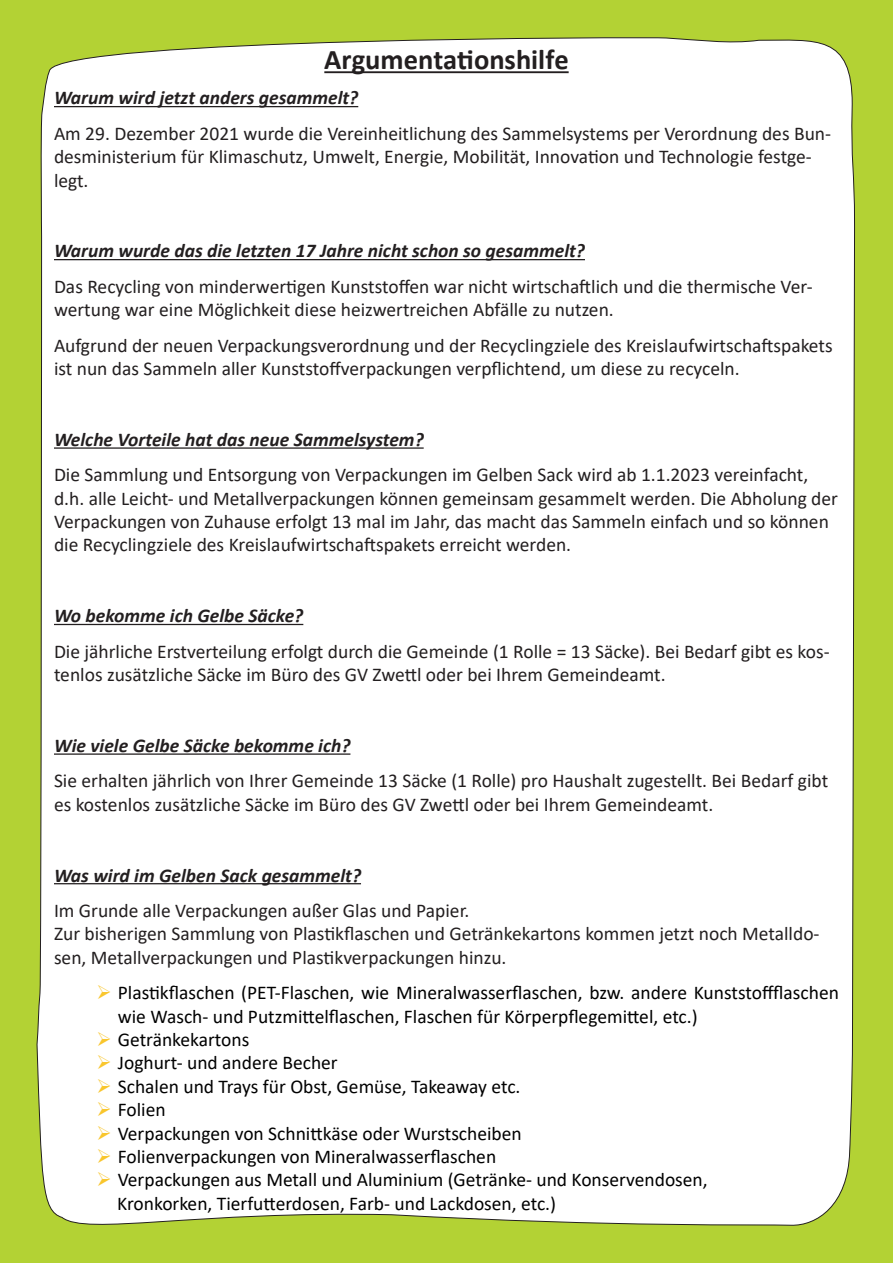
<style>
.page{position:relative;width:893px;height:1263px;background:#b3d234}
.page>*{position:absolute;margin:0;border:0;box-sizing:border-box;transform-origin:0 0}
.t1{font:700 28.5px "Calibri";color:#231f20}
.t2{font:19.5px/23.4px "Calibri";color:#231f20}
.Aufzählung{font:19.5px/23.4px "Calibri";color:#000}
.t3{font:italic 700 19.5px "Calibri";color:#231f20}
.s1{color:#f9c62d}
</style>
<div class="page">
<div style="left:37px;top:37px;width:818px;height:1189px;background:#fff"></div>
<hr style="left:324px;top:71px;width:245px;height:2px;background:#231f20">
<hr style="left:54px;top:106px;width:304px;height:1px;background:#231f20">
<hr style="left:54px;top:259px;width:531px;height:1px;background:#231f20">
<hr style="left:54px;top:447px;width:370px;height:2px;background:#231f20">
<hr style="left:54px;top:624px;width:249px;height:1px;background:#231f20">
<hr style="left:54px;top:753px;width:296px;height:2px;background:#231f20">
<hr style="left:54px;top:883px;width:307px;height:1px;background:#231f20">
<svg style="left:112px;top:999px;width:20px;height:1px"></svg>
<svg style="left:112px;top:1046px;width:20px;height:1px"></svg>
<svg style="left:112px;top:1069px;width:20px;height:1px"></svg>
<svg style="left:112px;top:1093px;width:20px;height:1px"></svg>
<svg style="left:112px;top:1116px;width:20px;height:1px"></svg>
<svg style="left:112px;top:1139px;width:20px;height:1px"></svg>
<svg style="left:112px;top:1163px;width:20px;height:1px"></svg>
<svg style="left:112px;top:1186px;width:20px;height:1px"></svg>
<p class="t1" style="left:324px;top:39px;width:246px">Argumentationshilfe</p>
<p class="t3" style="left:54px;top:84px;width:306px">Warum wird jetzt anders gesammelt?</p>
<p class="t2" style="left:54px;top:121px;width:779px">Am 29. Dezember 2021 wurde die Vereinheitlichung des Sammelsystems per Verordnung des Bun&shy;desministerium für Klimaschutz, Umwelt, Energie, Mobilität, Innovation und Technologie festge&shy;legt.</p>
<p class="t3" style="left:54px;top:237px;width:532px">Warum wurde das die letzten 17 Jahre nicht schon so gesammelt?</p>
<p class="t2" style="left:54px;top:274px;width:760px">Das Recycling von minderwertigen Kunststoffen war nicht wirtschaftlich und die thermische Ver&shy;wertung war eine Möglichkeit diese heizwertreichen Abfälle zu nutzen.</p>
<p class="t2" style="left:54px;top:333px;width:780px">Aufgrund der neuen Verpackungsverordnung und der Recyclingziele des Kreislaufwirtschaftspakets ist nun das Sammeln aller Kunststoffverpackungen verpflichtend, um diese zu recyceln.</p>
<p class="t3" style="left:54px;top:426px;width:371px">Welche Vorteile hat das neue Sammelsystem?</p>
<p class="t2" style="left:54px;top:463px;width:785px">Die Sammlung und Entsorgung von Verpackungen im Gelben Sack wird ab 1.1.2023 vereinfacht, d.h. alle Leicht- und Metallverpackungen können gemeinsam gesammelt werden. Die Abholung der Verpackungen von Zuhause erfolgt 13 mal im Jahr, das macht das Sammeln einfach und so können die Recyclingziele des Kreislaufwirtschaftspakets erreicht werden.</p>
<p class="t3" style="left:54px;top:602px;width:251px">Wo bekomme ich Gelbe Säcke?</p>
<p class="t2" style="left:54px;top:639px;width:777px">Die jährliche Erstverteilung erfolgt durch die Gemeinde (1 Rolle = 13 Säcke). Bei Bedarf gibt es kos&shy;tenlos zusätzliche Säcke im Büro des GV Zwettl oder bei Ihrem Gemeindeamt.</p>
<p class="t3" style="left:54px;top:732px;width:298px">Wie viele Gelbe Säcke bekomme ich?</p>
<p class="t2" style="left:54px;top:769px;width:776px">Sie erhalten jährlich von Ihrer Gemeinde 13 Säcke (1 Rolle) pro Haushalt zugestellt. Bei Bedarf gibt es kostenlos zusätzliche Säcke im Büro des GV Zwettl oder bei Ihrem Gemeindeamt.</p>
<p class="t3" style="left:54px;top:861px;width:309px">Was wird im Gelben Sack gesammelt?</p>
<p class="t2" style="left:54px;top:898px;width:767px">Im Grunde alle Verpackungen außer Glas und Papier.<br>Zur bisherigen Sammlung von Plastikflaschen und Getränkekartons kommen jetzt noch Metalldo&shy;sen, Metallverpackungen und Plastikverpackungen hinzu.</p>
<p class="Aufzählung" style="left:118px;top:980px;width:723px;text-indent:-21px"><span class="s1">➢</span> Plastikflaschen (PET-Flaschen, wie Mineralwasserflaschen, bzw. andere Kunststoffflaschen wie Wasch- und Putzmittelflaschen, Flaschen für Körperpflegemittel, etc.)</p>
<p class="Aufzählung" style="left:97px;top:1027px;width:154px"><span class="s1">➢</span> Getränkekartons</p>
<p class="Aufzählung" style="left:97px;top:1051px;width:243px"><span class="s1">➢</span> Joghurt- und andere Becher</p>
<p class="Aufzählung" style="left:97px;top:1074px;width:425px"><span class="s1">➢</span> Schalen und Trays für Obst, Gemüse, Takeaway etc.</p>
<p class="Aufzählung" style="left:97px;top:1097px;width:71px"><span class="s1">➢</span> Folien</p>
<p class="Aufzählung" style="left:97px;top:1121px;width:427px"><span class="s1">➢</span> Verpackungen von Schnittkäse oder Wurstscheiben</p>
<p class="Aufzählung" style="left:97px;top:1144px;width:401px"><span class="s1">➢</span> Folienverpackungen von Mineralwasserflaschen</p>
<p class="Aufzählung" style="left:97px;top:1168px;width:613px"><span class="s1">➢</span> Verpackungen aus Metall und Aluminium (Getränke- und Konservendosen,</p>
<p class="Aufzählung" style="left:117px;top:1191px;width:440px">Kronkorken, Tierfutterdosen, Farb- und Lackdosen, etc.)</p>
</div>
